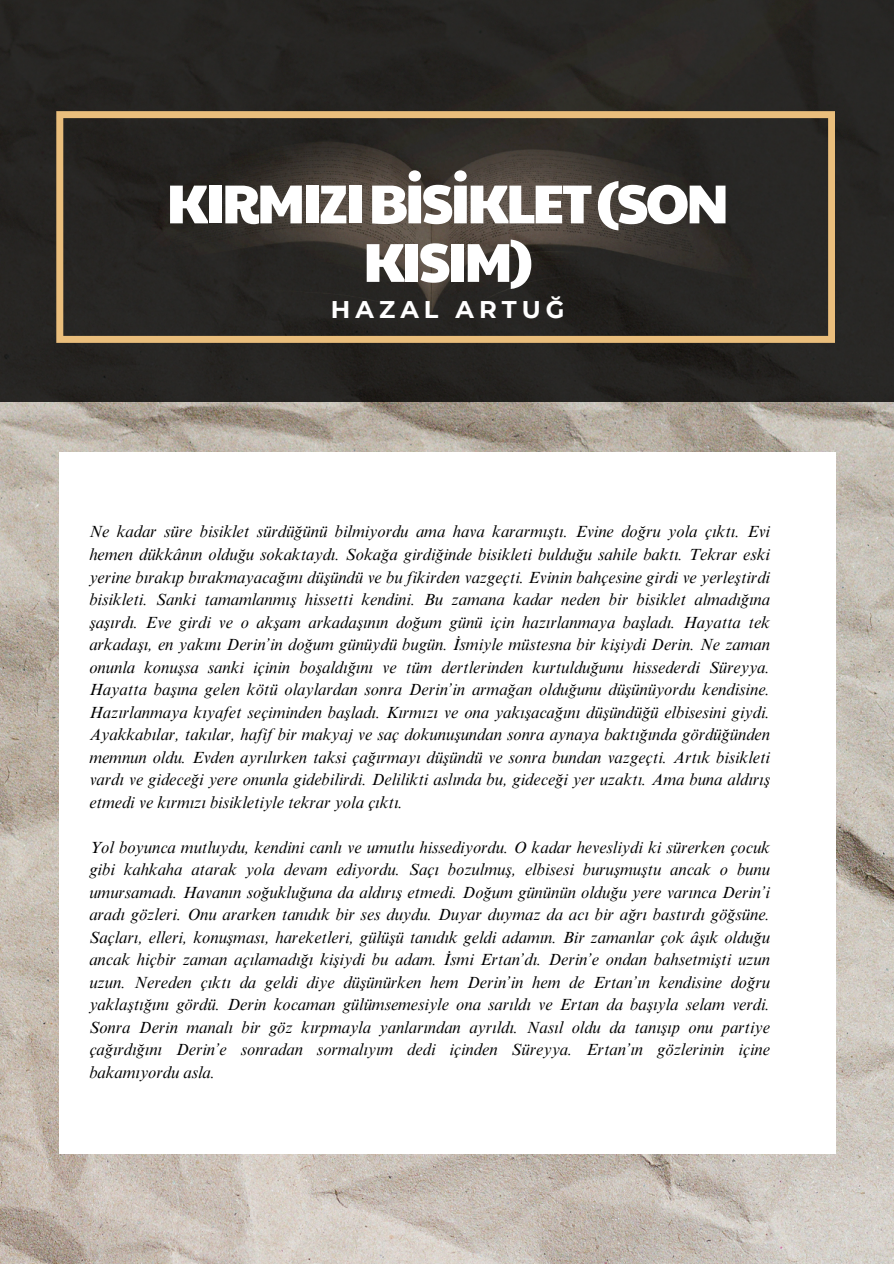
<style>
.page{position:relative;width:894px;height:1264px;background:#fff}
.page>*{position:absolute;margin:0;border:0;box-sizing:border-box;transform-origin:0 0}
.t1{font:54.9px/58.5px "Paytone One";letter-spacing:-.06em;color:#fff;text-align:center}
.t2{font:700 24.15px "Montserrat";letter-spacing:.21em;color:#fff}
.t3{font:italic 16.5px/22.5px "Times NRMT Pro";color:#000;text-align:justify}
</style>
<div class="page">
<img style="left:0;top:401px;width:893px;height:862px">
<div style="left:0;top:0;width:893px;height:401px;background:#262523"></div>
<svg style="left:56px;top:111px;width:778px;height:232px;background:#3e372f"></svg>
<div style="left:59px;top:452px;width:775px;height:701px;background:#fff"></div>
<h1 class="t1" style="left:166px;top:171px;width:564px">KIRMIZIBİSİKLET(SON<br>KISIM)</h1>
<h2 class="t2" style="left:331px;top:294px;width:235px">HAZAL ARTUĞ</h2>
<p class="t3" style="left:89px;top:522px;width:682px">Ne kadar süre bisiklet sürdüğünü bilmiyordu ama hava kararmıştı. Evine doğru yola çıktı. Evi hemen dükkânın olduğu sokaktaydı. Sokağa girdiğinde bisikleti bulduğu sahile baktı. Tekrar eski yerine bırakıp bırakmayacağını düşündü ve bu fikirden vazgeçti. Evinin bahçesine girdi ve yerleştirdi bisikleti. Sanki tamamlanmış hissetti kendini. Bu zamana kadar neden bir bisiklet almadığına şaşırdı. Eve girdi ve o akşam arkadaşının doğum günü için hazırlanmaya başladı. Hayatta tek arkadaşı, en yakını Derin’in doğum günüydü bugün. İsmiyle müstesna bir kişiydi Derin. Ne zaman onunla konuşsa sanki içinin boşaldığını ve tüm dertlerinden kurtulduğunu hissederdi Süreyya.<br>Hayatta başına gelen kötü olaylardan sonra Derin’in armağan olduğunu düşünüyordu kendisine.<br>Hazırlanmaya kıyafet seçiminden başladı. Kırmızı ve ona yakışacağını düşündüğü elbisesini giydi.<br>Ayakkabılar, takılar, hafif bir makyaj ve saç dokunuşundan sonra aynaya baktığında gördüğünden memnun oldu. Evden ayrılırken taksi çağırmayı düşündü ve sonra bundan vazgeçti. Artık bisikleti vardı ve gideceği yere onunla gidebilirdi. Delilikti aslında bu, gideceği yer uzaktı. Ama buna aldırış etmedi ve kırmızı bisikletiyle tekrar yola çıktı.</p>
<p class="t3" style="left:89px;top:837px;width:682px">Yol boyunca mutluydu, kendini canlı ve umutlu hissediyordu. O kadar hevesliydi ki sürerken çocuk gibi kahkaha atarak yola devam ediyordu. Saçı bozulmuş, elbisesi buruşmuştu ancak o bunu umursamadı. Havanın soğukluğuna da aldırış etmedi. Doğum gününün olduğu yere varınca Derin’i aradı gözleri. Onu ararken tanıdık bir ses duydu. Duyar duymaz da acı bir ağrı bastırdı göğsüne.<br>Saçları, elleri, konuşması, hareketleri, gülüşü tanıdık geldi adamın. Bir zamanlar çok âşık olduğu ancak hiçbir zaman açılamadığı kişiydi bu adam. İsmi Ertan’dı. Derin’e ondan bahsetmişti uzun uzun. Nereden çıktı da geldi diye düşünürken hem Derin’in hem de Ertan’ın kendisine doğru yaklaştığını gördü. Derin kocaman gülümsemesiyle ona sarıldı ve Ertan da başıyla selam verdi.<br>Sonra Derin manalı bir göz kırpmayla yanlarından ayrıldı. Nasıl oldu da tanışıp onu partiye çağırdığını Derin’e sonradan sormalıyım dedi içinden Süreyya. Ertan’ın gözlerinin içine bakamıyordu asla.</p>
</div>
